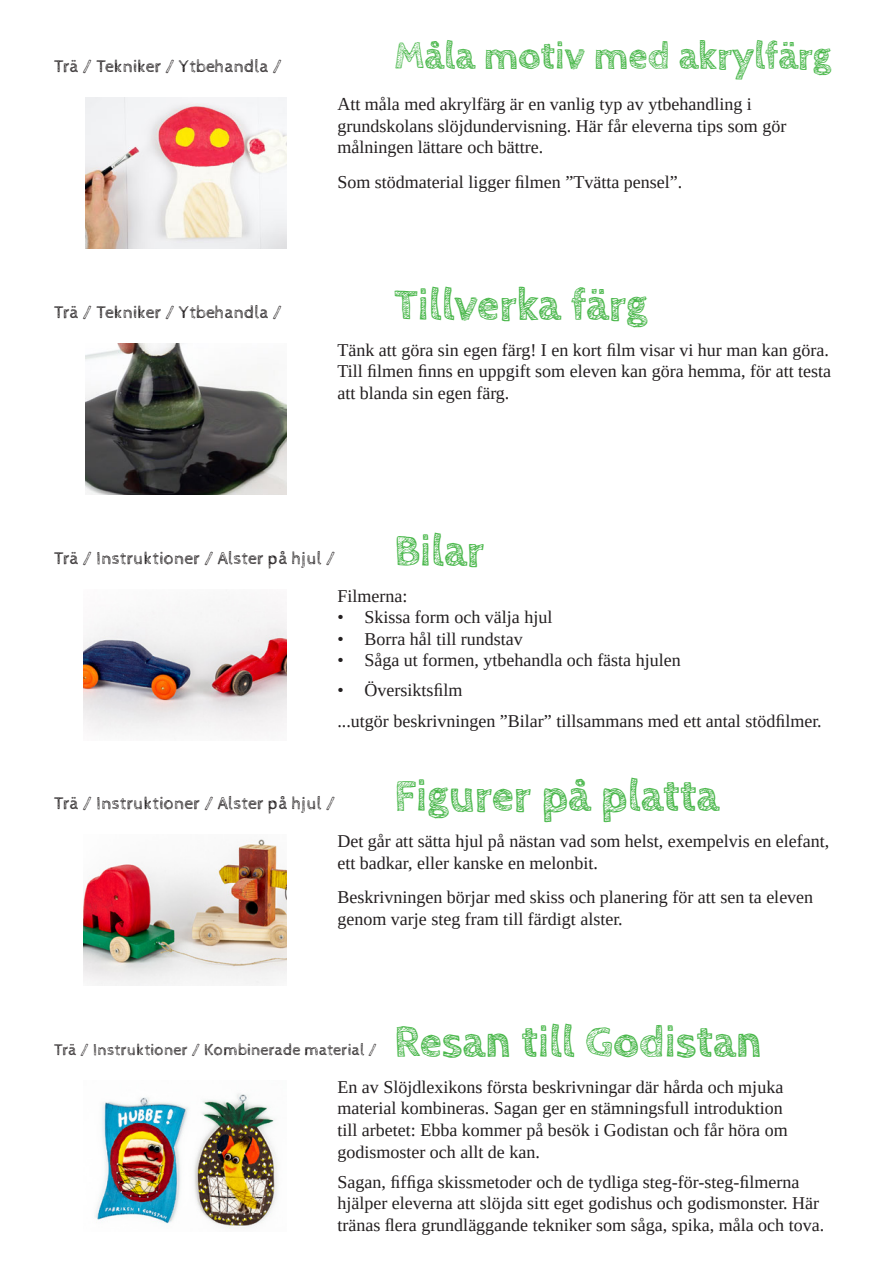
<style>
.page{position:relative;width:893px;height:1263px;background:#fff}
.page>*{position:absolute;margin:0;border:0;box-sizing:border-box;transform-origin:0 0}
.t1{font:700 45px "Cabin Sketch";color:#49b74a}
.t2{font:700 39px "Cabin Sketch";color:#49b74a}
.t3{font:18px/21.6px "Tinos";color:#231f20}
.t4{font:18px "Cabin Sketch";color:#231f20}
.t5{font:16.5px "Cabin Sketch";color:#231f20}
</style>
<div class="page">
<img style="left:85px;top:98px;width:201px;height:151px">
<img style="left:85px;top:343px;width:201px;height:152px">
<img style="left:84px;top:605px;width:202px;height:128px">
<img style="left:84px;top:839px;width:202px;height:147px">
<img style="left:94px;top:1093px;width:183px;height:136px">
<p class="t4" style="left:54px;top:57px;width:230px">Trä / Tekniker / Ytbehandla /</p>
<p class="t4" style="left:54px;top:302px;width:230px">Trä / Tekniker / Ytbehandla /</p>
<p class="t2" style="left:394px;top:34px;width:439px">Måla motiv med akrylfärg</p>
<p class="t3" style="left:337px;top:93px;width:450px">Att måla med akrylfärg är en vanlig typ av ytbehandling i grundskolans slöjdundervisning. Här får eleverna tips som gör målningen lättare och bättre.</p>
<p class="t3" style="left:337px;top:171px;width:346px">Som stödmaterial ligger filmen ”Tvätta pensel”.</p>
<p class="t1" style="left:394px;top:280px;width:255px">Tillverka färg</p>
<p class="t3" style="left:337px;top:339px;width:495px">Tänk att göra sin egen färg! I en kort film visar vi hur man kan göra.<br>Till filmen finns en uppgift som eleven kan göra hemma, för att testa att blanda sin egen färg.</p>
<p class="t4" style="left:54px;top:548px;width:283px">Trä / Instruktioner / Alster på hjul /</p>
<p class="t1" style="left:394px;top:525px;width:91px">Bilar</p>
<p class="t3" style="left:337px;top:585px;width:72px">Filmerna:</p>
<p class="t3" style="left:337px;top:606px;width:216px">• Skissa form och välja hjul</p>
<p class="t3" style="left:337px;top:628px;width:187px">• Borra hål till rundstav</p>
<p class="t3" style="left:337px;top:649px;width:345px">• Såga ut formen, ytbehandla och fästa hjulen</p>
<p class="t3" style="left:337px;top:679px;width:127px">• Översiktsfilm</p>
<p class="t3" style="left:337px;top:710px;width:486px">...utgör beskrivningen ”Bilar” tillsammans med ett antal stödfilmer.</p>
<p class="t4" style="left:54px;top:794px;width:283px">Trä / Instruktioner / Alster på hjul /</p>
<p class="t1" style="left:394px;top:771px;width:327px">Figurer på platta</p>
<p class="t3" style="left:337px;top:830px;width:493px">Det går att sätta hjul på nästan vad som helst, exempelvis en elefant, ett badkar, eller kanske en melonbit.</p>
<p class="t3" style="left:337px;top:886px;width:477px">Beskrivningen börjar med skiss och planering för att sen ta eleven genom varje steg fram till färdigt alster.</p>
<p class="t1" style="left:394px;top:1017px;width:369px">Resan till Godistan</p>
<p class="t5" style="left:54px;top:1040px;width:325px">Trä / Instruktioner / Kombinerade material /</p>
<p class="t3" style="left:337px;top:1076px;width:452px">En av Slöjdlexikons första beskrivningar där hårda och mjuka material kombineras. Sagan ger en stämningsfull introduktion till arbetet: Ebba kommer på besök i Godistan och får höra om godismoster och allt de kan.</p>
<p class="t3" style="left:337px;top:1171px;width:488px">Sagan, fiffiga skissmetoder och de tydliga steg-för-steg-filmerna hjälper eleverna att slöjda sitt eget godishus och godismonster. Här tränas flera grundläggande tekniker som såga, spika, måla och tova.</p>
</div>
